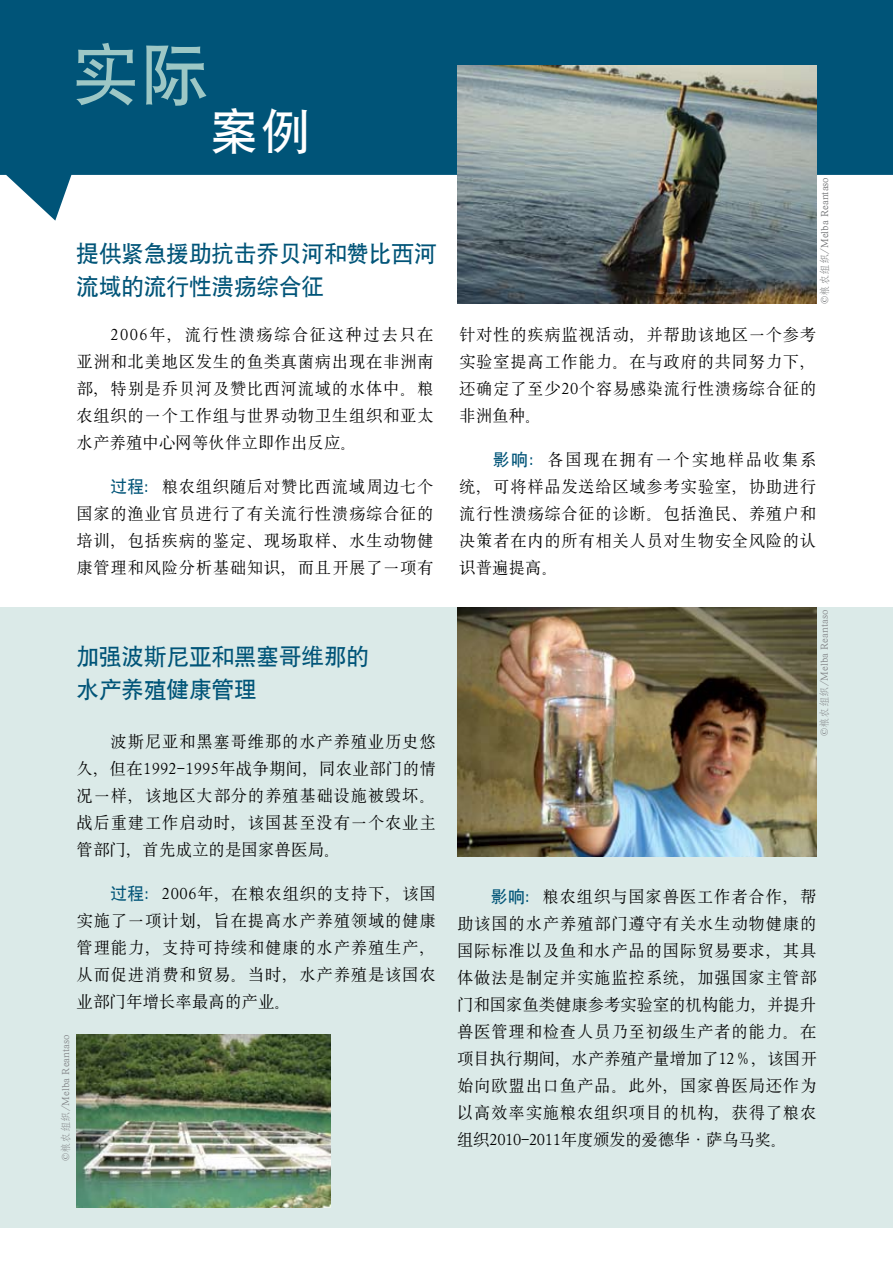
<style>
.page{position:relative;width:893px;height:1263px;background:#fff}
.page>*{position:absolute;margin:0;border:0;box-sizing:border-box;transform-origin:0 0}
.t1{font:66px "SIL Hei Med Jian";color:#9dc7c5}
.t2{font:48px "SIL Hei Med Jian";color:#fff}
.t3{font:22.5px/33px "SIL Hei Med Jian";color:#005478}
.t4{font:16.5px/27px "SIL Song Reg Jian";letter-spacing:.03em;color:#000;text-align:justify}
.t5{font:10.5px "SIL Fang Song Reg Jian";color:#808285}
.t6{font:10.5px "SIL Fang Song Reg Jian";color:#6d6f71}
.s1{font-family:"SIL Hei Med Jian";color:#005478}
</style>
<div class="page">
<svg style="left:0;top:0;width:893px;height:221px;fill:#005478"></svg>
<div style="left:0;top:607px;width:893px;height:620px;background:#dbeae8"></div>
<img style="left:457px;top:607px;width:359px;height:249px">
<img style="left:77px;top:1034px;width:253px;height:173px">
<img style="left:458px;top:65px;width:358px;height:239px">
<h1 class="t1" style="left:72px;top:30px;width:138px">实际</h1>
<h2 class="t2" style="left:210px;top:99px;width:101px">案例</h2>
<h3 class="t3" style="left:77px;top:235px;width:361px">提供紧急援助抗击乔贝河和赞比西河流域的流行性溃疡综合征</h3>
<p class="t4" style="left:77px;top:320px;width:359px;text-indent:34px">2006年，流行性溃疡综合征这种过去只在亚洲和北美地区发生的鱼类真菌病出现在非洲南部，特别是乔贝河及赞比西河流域的水体中。粮农组织的一个工作组与世界动物卫生组织和亚太水产养殖中心网等伙伴立即作出反应。</p>
<p class="t4" style="left:77px;top:472px;width:359px;text-indent:34px"><span class="s1">过程：</span>粮农组织随后对赞比西流域周边七个国家的渔业官员进行了有关流行性溃疡综合征的培训，包括疾病的鉴定、现场取样、水生动物健康管理和风险分析基础知识，而且开展了一项有</p>
<h3 class="t3" style="left:77px;top:638px;width:294px">加强波斯尼亚和黑塞哥维那的水产养殖健康管理</h3>
<p class="t4" style="left:77px;top:727px;width:361px;text-indent:34px">波斯尼亚和黑塞哥维那的水产养殖业历史悠久，但在1992-1995年战争期间，同农业部门的情况一样，该地区大部分的养殖基础设施被毁坏。战后重建工作启动时，该国甚至没有一个农业主管部门，首先成立的是国家兽医局。</p>
<p class="t4" style="left:77px;top:879px;width:361px;text-indent:34px"><span class="s1">过程：</span>2006年，在粮农组织的支持下，该国实施了一项计划，旨在提高水产养殖领域的健康管理能力，支持可持续和健康的水产养殖生产，从而促进消费和贸易。当时，水产养殖是该国农业部门年增长率最高的产业。</p>
<p class="t5" style="left:59px;top:1161px;width:128px;rotate:-90deg">©粮农组织/Melba Reantaso</p>
<p class="t6" style="left:818px;top:304px;width:128px;rotate:-90deg">©粮农组织/Melba Reantaso</p>
<p class="t4" style="left:459px;top:320px;width:359px">针对性的疾病监视活动，并帮助该地区一个参考实验室提高工作能力。在与政府的共同努力下，还确定了至少20个容易感染流行性溃疡综合征的非洲鱼种。</p>
<p class="t4" style="left:459px;top:445px;width:359px;text-indent:34px"><span class="s1">影响：</span>各国现在拥有一个实地样品收集系统，可将样品发送给区域参考实验室，协助进行流行性溃疡综合征的诊断。包括渔民、养殖户和决策者在内的所有相关人员对生物安全风险的认识普遍提高。</p>
<p class="t5" style="left:817px;top:736px;width:128px;rotate:-90deg">©粮农组织/Melba Reantaso</p>
<p class="t4" style="left:457px;top:882px;width:361px;text-indent:34px"><span class="s1">影响：</span>粮农组织与国家兽医工作者合作，帮助该国的水产养殖部门遵守有关水生动物健康的国际标准以及鱼和水产品的国际贸易要求，其具体做法是制定并实施监控系统，加强国家主管部门和国家鱼类健康参考实验室的机构能力，并提升兽医管理和检查人员乃至初级生产者的能力。在项目执行期间，水产养殖产量增加了12％，该国开始向欧盟出口鱼产品。此外，国家兽医局还作为以高效率实施粮农组织项目的机构，获得了粮农组织2010-2011年度颁发的爱德华·萨乌马奖。</p>
</div>
